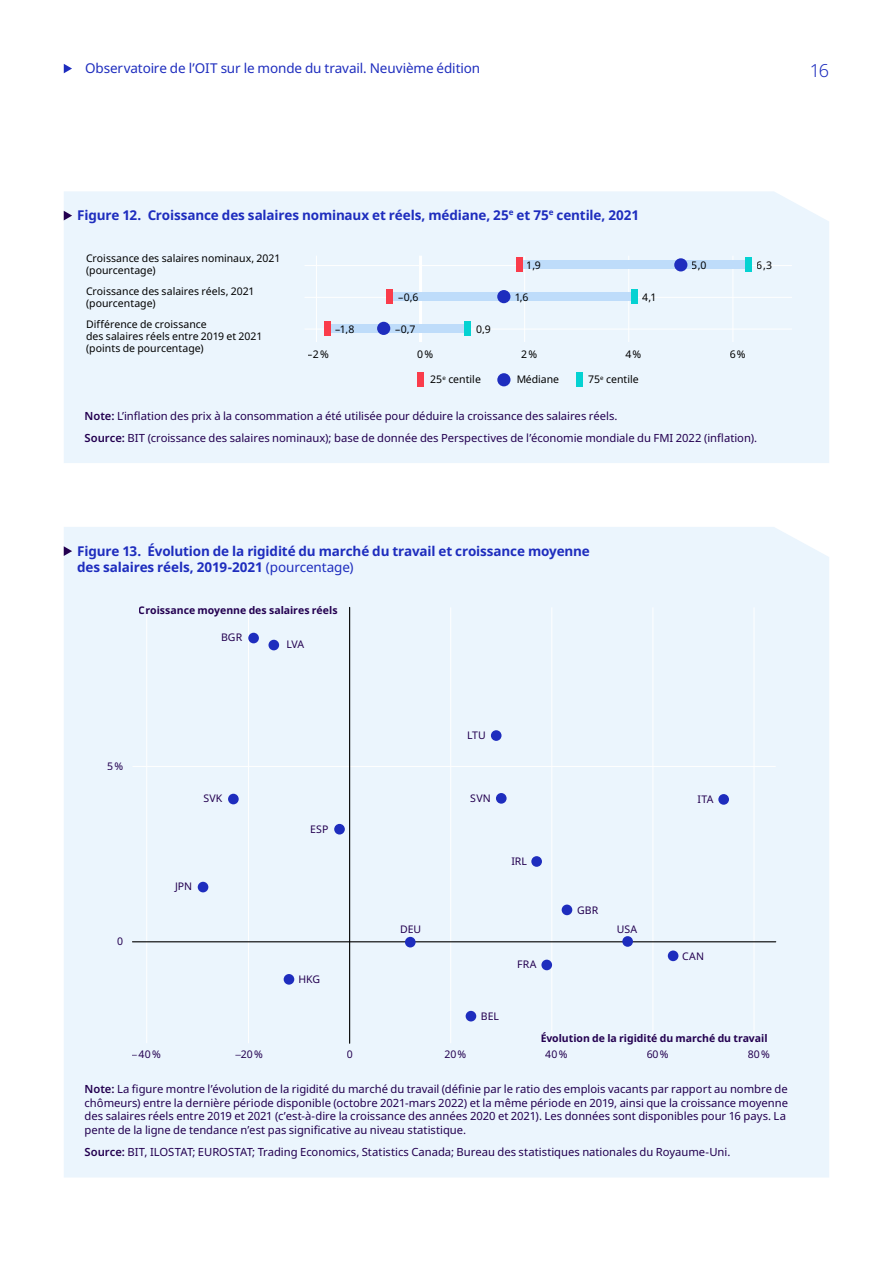
<style>
.page{position:relative;width:893px;height:1263px;background:#fff}
.page>*{position:absolute;margin:0;border:0;box-sizing:border-box;transform-origin:0 0}
.t1{font:300 18px "Noto Sans";color:#1e2dbe}
.t2{font:700 13.5px/16.2px "Noto Sans";letter-spacing:-.01em;color:#1e2dbe}
.t3{font:13.5px "Noto Sans";letter-spacing:-.01em;color:#1e2dbe}
.t4{font:11.25px/13.5px "Noto Sans";color:#230050}
.t5{font:10.5px/12px "Noto Sans";color:#000}
.t6{font:10.5px "Noto Sans";letter-spacing:.005em;color:#230050}
.t7{font:700 10.5px "Noto Sans";color:#230050}
.s1{font-weight:600}
.s2{font-weight:400}
.s3{font-family:"Myriad Pro"}
</style>
<div class="page">
<svg style="left:64px;top:64px;width:8px;height:9px"></svg>
<div style="left:64px;top:191px;width:765px;height:272px;background:#ebf5fd"></div>
<hr style="left:316px;top:256px;width:1px;height:86px;background:#fff">
<hr style="left:524px;top:256px;width:1px;height:86px;background:#fff">
<hr style="left:628px;top:256px;width:1px;height:86px;background:#fff">
<hr style="left:732px;top:256px;width:1px;height:86px;background:#fff">
<hr style="left:419px;top:256px;width:3px;height:86px;background:#fff">
<hr style="left:304px;top:265px;width:488px;height:1px;background:#fff">
<hr style="left:304px;top:297px;width:488px;height:1px;background:#fff">
<hr style="left:304px;top:329px;width:488px;height:1px;background:#fff">
<div style="left:519px;top:261px;width:229px;height:8px;background:#bedcfa"></div>
<div style="left:389px;top:292px;width:245px;height:9px;background:#bedcfa"></div>
<div style="left:326px;top:324px;width:141px;height:9px;background:#bedcfa"></div>
<div style="left:497px;top:373px;width:13px;height:13px;background:#1e2dbe;border-radius:50%"></div>
<div style="left:418px;top:372px;width:6px;height:15px;background:#fa3c4b"></div>
<div style="left:576px;top:372px;width:6px;height:15px;background:#05d2d2"></div>
<div style="left:377px;top:322px;width:13px;height:13px;background:#1e2dbe;border-radius:50%"></div>
<div style="left:324px;top:321px;width:7px;height:15px;background:#fa3c4b"></div>
<div style="left:464px;top:321px;width:7px;height:15px;background:#05d2d2"></div>
<div style="left:497px;top:290px;width:13px;height:13px;background:#1e2dbe;border-radius:50%"></div>
<div style="left:387px;top:289px;width:6px;height:15px;background:#fa3c4b"></div>
<div style="left:631px;top:289px;width:6px;height:15px;background:#05d2d2"></div>
<div style="left:674px;top:258px;width:13px;height:13px;background:#1e2dbe;border-radius:50%"></div>
<div style="left:516px;top:257px;width:7px;height:15px;background:#fa3c4b"></div>
<div style="left:745px;top:257px;width:7px;height:15px;background:#05d2d2"></div>
<svg style="left:64px;top:211px;width:8px;height:9px"></svg>
<div style="left:64px;top:527px;width:765px;height:650px;background:#ebf5fd"></div>
<hr style="left:146px;top:607px;width:1px;height:436px;background:#fff">
<hr style="left:248px;top:607px;width:1px;height:436px;background:#fff">
<hr style="left:450px;top:607px;width:1px;height:436px;background:#fff">
<hr style="left:551px;top:607px;width:1px;height:436px;background:#fff">
<hr style="left:652px;top:607px;width:1px;height:436px;background:#fff">
<hr style="left:754px;top:607px;width:1px;height:436px;background:#fff">
<hr style="left:132px;top:941px;width:644px;height:1px;background:#000">
<hr style="left:132px;top:766px;width:644px;height:1px;background:#fff">
<hr style="left:349px;top:607px;width:1px;height:436px;background:#000">
<div style="left:668px;top:950px;width:10px;height:11px;background:#1e2dbe;border-radius:50%"></div>
<div style="left:622px;top:936px;width:11px;height:11px;background:#1e2dbe;border-radius:50%"></div>
<div style="left:284px;top:974px;width:10px;height:11px;background:#1e2dbe;border-radius:50%"></div>
<div style="left:198px;top:882px;width:10px;height:10px;background:#1e2dbe;border-radius:50%"></div>
<div style="left:466px;top:1011px;width:10px;height:10px;background:#1e2dbe;border-radius:50%"></div>
<div style="left:248px;top:633px;width:11px;height:10px;background:#1e2dbe;border-radius:50%"></div>
<div style="left:334px;top:824px;width:11px;height:10px;background:#1e2dbe;border-radius:50%"></div>
<div style="left:541px;top:960px;width:11px;height:10px;background:#1e2dbe;border-radius:50%"></div>
<div style="left:405px;top:937px;width:11px;height:10px;background:#1e2dbe;border-radius:50%"></div>
<div style="left:531px;top:856px;width:11px;height:11px;background:#1e2dbe;border-radius:50%"></div>
<div style="left:718px;top:794px;width:11px;height:11px;background:#1e2dbe;border-radius:50%"></div>
<div style="left:268px;top:640px;width:11px;height:10px;background:#1e2dbe;border-radius:50%"></div>
<div style="left:491px;top:730px;width:10px;height:11px;background:#1e2dbe;border-radius:50%"></div>
<div style="left:228px;top:794px;width:11px;height:10px;background:#1e2dbe;border-radius:50%"></div>
<div style="left:496px;top:793px;width:11px;height:11px;background:#1e2dbe;border-radius:50%"></div>
<div style="left:562px;top:904px;width:10px;height:11px;background:#1e2dbe;border-radius:50%"></div>
<svg style="left:64px;top:546px;width:8px;height:10px"></svg>
<p class="t3" style="left:85px;top:59px;width:397px">Observatoire de l’OIT sur le monde du travail. Neuvième édition</p>
<h1 class="t1" style="left:810px;top:57px;width:21px">16</h1>
<p class="t2" style="left:77px;top:208px;width:564px">Figure 12. Croissance des salaires nominaux et réels, médiane, 25<sup>e</sup> et 75<sup>e</sup> centile, 2021</p>
<p class="t5" style="left:86px;top:252px;width:196px">Croissance des salaires nominaux, 2021 (pourcentage)</p>
<p class="t5" style="left:86px;top:285px;width:170px">Croissance des salaires réels, 2021 (pourcentage)</p>
<p class="t5" style="left:86px;top:318px;width:178px">Différence de croissance<br>des salaires réels entre 2019 et 2021 (points de pourcentage)</p>
<p class="t5" style="left:527px;top:260px;width:16px">1,9</p>
<p class="t5" style="left:692px;top:260px;width:16px">5,0</p>
<p class="t5" style="left:757px;top:260px;width:17px">6,3</p>
<p class="t5" style="left:398px;top:291px;width:22px">–0,6</p>
<p class="t5" style="left:514px;top:291px;width:16px">1,6</p>
<p class="t5" style="left:642px;top:291px;width:16px">4,1</p>
<p class="t5" style="left:335px;top:323px;width:21px">–1,8</p>
<p class="t5" style="left:395px;top:323px;width:22px">–0,7</p>
<p class="t5" style="left:476px;top:323px;width:16px">0,9</p>
<p class="t5" style="left:308px;top:348px;width:23px">–2 %</p>
<p class="t5" style="left:417px;top:348px;width:18px">0 %</p>
<p class="t5" style="left:521px;top:348px;width:18px">2 %</p>
<p class="t5" style="left:625px;top:348px;width:18px">4 %</p>
<p class="t5" style="left:729px;top:348px;width:18px">6 %</p>
<p class="t5" style="left:430px;top:373px;width:52px">25<sup>e</sup> centile</p>
<p class="t5" style="left:516px;top:373px;width:44px">Médiane</p>
<p class="t4" style="left:85px;top:405px;width:674px;line-height:22px"><span class="s1">Note:</span> L’inflation des prix à la consommation a été utilisée pour déduire la croissance des salaires réels.<br><span class="s1">Source:</span> BIT (croissance des salaires nominaux); base de donnée des Perspectives de l’économie mondiale du FMI 2022 (inflation).</p>
<p class="t5" style="left:588px;top:373px;width:52px">75<sup>e</sup> centile</p>
<p class="t2" style="left:77px;top:543px;width:514px">Figure 13. Évolution de la rigidité du marché du travail et croissance moyenne des salaires réels, 2019-2021 <span class="s2">(pourcentage)</span></p>
<p class="t7" style="left:139px;top:603px;width:200px">Croissance moyenne des salaires réels</p>
<p class="t6" style="left:221px;top:630px;width:23px">BGR</p>
<p class="t6" style="left:286px;top:637px;width:19px">LVA</p>
<p class="t6" style="left:107px;top:759px;width:18px">5 %</p>
<p class="t6" style="left:117px;top:934px;width:8px">0</p>
<p class="t6" style="left:203px;top:791px;width:21px">SVK</p>
<p class="t6" style="left:175px;top:879px;width:19px">JPN</p>
<p class="t6" style="left:310px;top:821px;width:20px">ESP</p>
<p class="t6" style="left:298px;top:971px;width:23px">HKG</p>
<p class="t6" style="left:400px;top:922px;width:23px">DEU</p>
<p class="t6" style="left:467px;top:728px;width:20px">LTU</p>
<p class="t6" style="left:470px;top:790px;width:22px">SVN</p>
<p class="t6" style="left:511px;top:854px;width:17px">IRL</p>
<p class="t6" style="left:517px;top:957px;width:21px">FRA</p>
<p class="t6" style="left:577px;top:902px;width:23px">GBR</p>
<p class="t6" style="left:617px;top:922px;width:22px">USA</p>
<p class="t6" style="left:698px;top:791px;width:18px">ITA</p>
<p class="t6" style="left:682px;top:949px;width:23px">CAN</p>
<p class="t6" style="left:481px;top:1008px;width:20px">BEL</p>
<p class="t7" style="left:540px;top:1031px;width:229px">Évolution de la rigidité du marché du travail</p>
<p class="t6" style="left:132px;top:1047px;width:30px"><span class="s3">−</span>40 %</p>
<p class="t6" style="left:235px;top:1047px;width:29px"><span class="s3">−</span>20 %</p>
<p class="t6" style="left:347px;top:1047px;width:8px">0</p>
<p class="t6" style="left:444px;top:1047px;width:24px">20 %</p>
<p class="t6" style="left:545px;top:1047px;width:24px">40 %</p>
<p class="t6" style="left:646px;top:1047px;width:24px">60 %</p>
<p class="t6" style="left:747px;top:1047px;width:24px">80 %</p>
<p class="t4" style="left:85px;top:1083px;width:705px"><span class="s1">Note:</span> La figure montre l’évolution de la rigidité du marché du travail (définie par le ratio des emplois vacants par rapport au nombre de chômeurs) entre la dernière période disponible (octobre 2021-mars 2022) et la même période en 2019, ainsi que la croissance moyenne des salaires réels entre 2019 et 2021 (c’est-à-dire la croissance des années 2020 et 2021). Les données sont disponibles pour 16 pays. La pente de la ligne de tendance n’est pas significative au niveau statistique.</p>
<p class="t4" style="left:85px;top:1145px;width:647px"><span class="s1">Source:</span> BIT, ILOSTAT; EUROSTAT; Trading Economics, Statistics Canada; Bureau des statistiques nationales du Royaume-Uni.</p>
</div>
